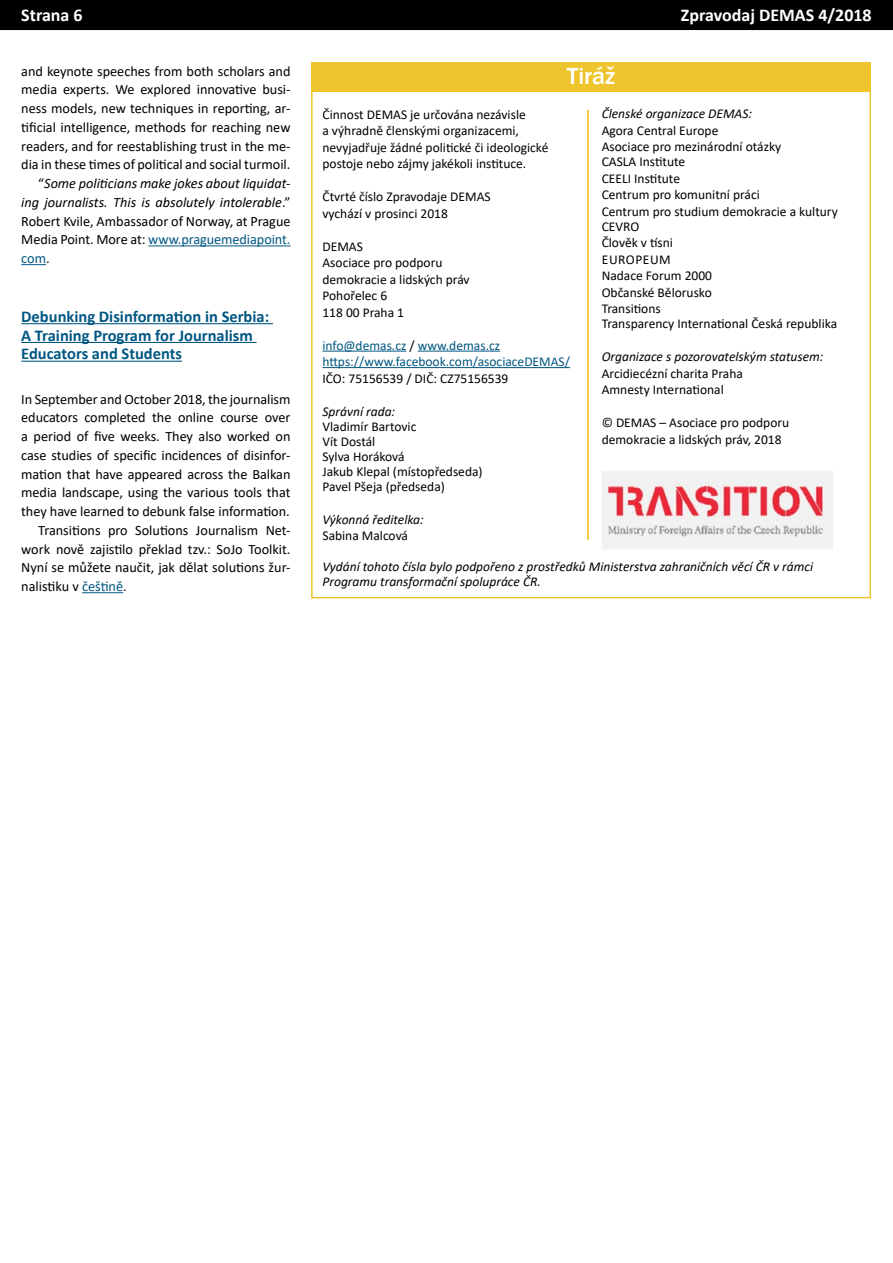
<style>
.page{position:relative;width:893px;height:1263px;background:#fff}
.page>*{position:absolute;margin:0;border:0;box-sizing:border-box;transform-origin:0 0}
.t1{font:500 24px "Franklin Gothic";color:#fff}
.t2{font:700 18px "Calibri";color:#fff}
.t3{font:700 16.5px/18.8px "Calibri";color:#015782}
.t4{font:14.25px "Calibri";letter-spacing:-.005em;color:#000}
.t5{font:italic 14.25px "Calibri";color:#000}
.t6{font:14.25px "Calibri";letter-spacing:-.005em;color:#015782}
.t7{font:13.5px/16.5px "Calibri";color:#000}
.t8{font:italic 13.5px/15px "Calibri";color:#000}
.t9{font:13.5px/16.5px "Calibri";color:#015782}
.s1{font-style:normal}
.s2{color:#000}
.s3{color:#015782}
</style>
<div class="page">
<div style="left:1px;top:1px;width:891px;height:28px;background:#000"></div>
<div style="left:0;top:0;width:893px;height:30px;border:2px solid #000"></div>
<div style="left:311px;top:88px;width:560px;height:510px;background:#fff;border:2px solid #eec52c"></div>
<div style="left:311px;top:62px;width:560px;height:30px;background:#eec52c"></div>
<hr style="left:587px;top:110px;width:2px;height:430px;background:#eec52c">
<img style="left:605px;top:474px;width:225px;height:73px">
<div style="left:602px;top:471px;width:231px;height:79px;border:2px solid #f2f2f2"></div>
<hr style="left:322px;top:351px;width:84px;height:1px;background:#015782">
<hr style="left:418px;top:351px;width:82px;height:1px;background:#015782">
<hr style="left:322px;top:367px;width:248px;height:1px;background:#015782">
<hr style="left:148px;top:245px;width:143px;height:1px;background:#015782">
<svg style="left:21px;top:264px;width:25px;height:1px"></svg>
<hr style="left:21px;top:323px;width:252px;height:1px;background:#015782">
<hr style="left:21px;top:342px;width:236px;height:1px;background:#015782">
<hr style="left:21px;top:361px;width:161px;height:1px;background:#015782">
<hr style="left:82px;top:592px;width:41px;height:1px;background:#015782">
<h2 class="t2" style="left:21px;top:3px;width:63px">Strana 6</h2>
<h2 class="t2" style="left:681px;top:3px;width:192px">Zpravodaj DEMAS 4/2018</h2>
<p class="t4" style="left:21px;top:61px;width:271px">and keynote speeches from both scholars and</p>
<p class="t4" style="left:21px;top:80px;width:271px">media experts. We explored innovative busi-</p>
<p class="t4" style="left:21px;top:98px;width:271px">ness models, new techniques in reporting, ar-</p>
<p class="t4" style="left:21px;top:117px;width:271px">tificial intelligence, methods for reaching new</p>
<p class="t4" style="left:21px;top:136px;width:271px">readers, and for reestablishing trust in the me-</p>
<p class="t4" style="left:21px;top:155px;width:271px">dia in these times of political and social turmoil.</p>
<p class="t5" style="left:38px;top:173px;width:254px"><span class="s1">“</span>Some politicians make jokes about liquidat-</p>
<p class="t5" style="left:21px;top:192px;width:271px">ing journalists. This is absolutely intolerable<span class="s1">.”</span></p>
<p class="t4" style="left:21px;top:211px;width:271px">Robert Kvile, Ambassador of Norway, at Prague</p>
<p class="t6" style="left:21px;top:230px;width:271px"><span class="s2">Media Point. More at:</span> www.praguemediapoint.</p>
<p class="t6" style="left:21px;top:248px;width:30px">com<span class="s2">.</span></p>
<p class="t3" style="left:21px;top:307px;width:249px">Debunking Disinformation in Serbia:<br>A Training Program for Journalism<br>Educators and Students</p>
<p class="t4" style="left:21px;top:389px;width:271px">In September and October 2018, the journalism</p>
<p class="t4" style="left:21px;top:408px;width:271px">educators completed the online course over</p>
<p class="t4" style="left:21px;top:426px;width:271px">a period of five weeks. They also worked on</p>
<p class="t4" style="left:21px;top:445px;width:271px">case studies of specific incidences of disinfor-</p>
<p class="t4" style="left:21px;top:464px;width:271px">mation that have appeared across the Balkan</p>
<p class="t4" style="left:21px;top:483px;width:271px">media landscape, using the various tools that</p>
<p class="t4" style="left:21px;top:501px;width:270px">they have learned to debunk false information.</p>
<p class="t4" style="left:38px;top:520px;width:254px">Transitions pro Solutions Journalism Net-</p>
<p class="t4" style="left:21px;top:539px;width:271px">work nově zajistilo překlad tzv.: SoJo Toolkit.</p>
<p class="t4" style="left:21px;top:558px;width:271px">Nyní se můžete naučit, jak dělat solutions žur-</p>
<p class="t4" style="left:21px;top:576px;width:107px">nalistiku v <span class="s3">češtině</span>.</p>
<h1 class="t1" style="left:567px;top:61px;width:50px">Tiráž</h1>
<p class="t8" style="left:602px;top:106px;width:152px">Členské organizace DEMAS:</p>
<p class="t7" style="left:602px;top:122px;width:181px">Agora Central Europe<br>Asociace pro mezinárodní otázky</p>
<p class="t7" style="left:602px;top:153px;width:238px">CASLA Institute<br>CEELI Institute<br>Centrum pro komunitní práci<br>Centrum pro studium demokracie a kultury</p>
<p class="t7" style="left:602px;top:218px;width:112px">CEVRO<br>Člověk v tísni<br>Europeum<br>Nadace Forum 2000<br>Občanské Bělorusko<br>Transitions</p>
<p class="t7" style="left:602px;top:315px;width:237px">Transparency International Česká republika</p>
<p class="t8" style="left:602px;top:349px;width:223px">Organizace s pozorovatelským statusem:</p>
<p class="t7" style="left:602px;top:365px;width:143px">Arcidiecézní charita Praha<br>Amnesty International</p>
<p class="t7" style="left:602px;top:414px;width:189px">© DEMAS – Asociace pro podporu demokracie a lidských práv, 2018</p>
<p class="t7" style="left:322px;top:105px;width:227px">Činnost DEMAS je určována nezávisle<br>a výhradně členskými organizacemi, nevyjadřuje žádné politické či ideologické postoje nebo zájmy jakékoli instituce.</p>
<p class="t7" style="left:322px;top:188px;width:170px">Čtvrté číslo Zpravodaje DEMAS vychází v prosinci 2018</p>
<p class="t7" style="left:322px;top:237px;width:149px">DEMAS<br>Asociace pro podporu demokracie a lidských práv<br>Pohořelec 6<br>118 00 Praha 1</p>
<p class="t9" style="left:322px;top:336px;width:249px">info@demas.cz <span class="s2">/</span> www.demas.cz https://www.facebook.com/asociaceDEMAS/</p>
<p class="t7" style="left:322px;top:369px;width:187px">IČO: 75156539 / DIČ: CZ75156539</p>
<p class="t8" style="left:322px;top:403px;width:74px">Správní rada:</p>
<p class="t7" style="left:322px;top:418px;width:162px;line-height:15px">Vladimír Bartovic<br>Vít Dostál<br>Sylva Horáková<br>Jakub Klepal (místopředseda)<br>Pavel Pšeja (předseda)</p>
<p class="t8" style="left:322px;top:511px;width:103px">Výkonná ředitelka:</p>
<p class="t7" style="left:322px;top:527px;width:87px">Sabina Malcová</p>
<p class="t8" style="left:322px;top:559px;width:492px">Vydání tohoto čísla bylo podpořeno z prostředků Ministerstva zahraničních věcí ČR v rámci<br>Programu transformační spolupráce ČR.</p>
</div>
